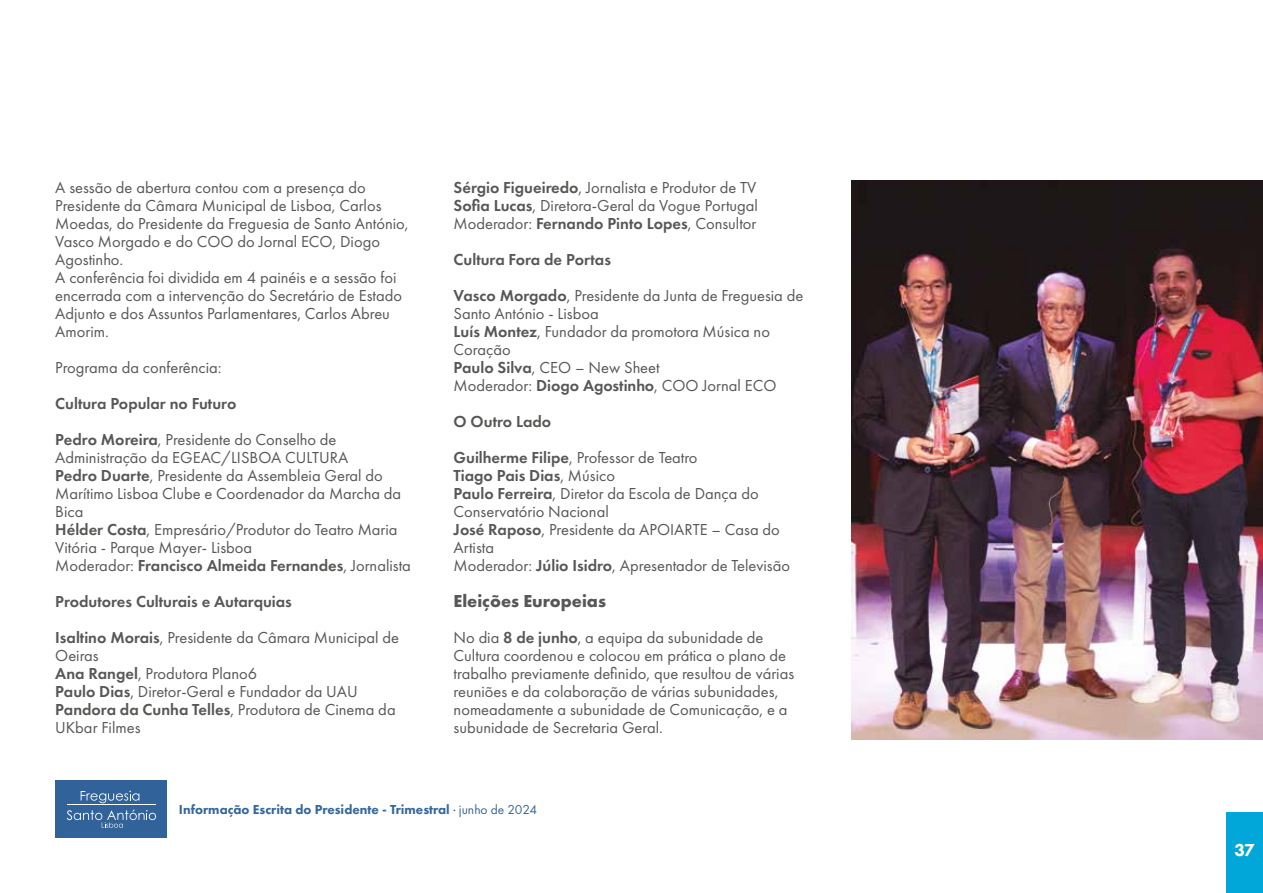
<style>
.page{position:relative;width:1263px;height:893px;background:#fff}
.page>*{position:absolute;margin:0;border:0;box-sizing:border-box;transform-origin:0 0}
.t1{font:700 18px "Futura PT";color:#575756}
.t2{font:800 18px "Futura PT";color:#fff}
.t3{font:16.5px/18px "Futura PT";color:#575756}
.t4{font:600 16.5px/36px "Futura PT";color:#575756}
.t5{font:800 13.5px "Futura PT";color:#34679a}
.s1{font-weight:400}
.s2{font-weight:600}
</style>
<div class="page">
<img style="left:852px;top:181px;width:411px;height:559px">
<div style="left:1227px;top:812px;width:36px;height:81px;background:#00a7d8"></div>
<div style="left:55px;top:781px;width:112px;height:57px;background:#31639a"></div>
<svg style="left:81px;top:791px;width:58px;height:12px"></svg>
<svg style="left:67px;top:810px;width:89px;height:18px"></svg>
<hr style="left:67px;top:805px;width:89px;height:1px;background:#fff">
<p class="t3" style="left:55px;top:179px;width:355px">A sessão de abertura contou com a presença do Presidente da Câmara Municipal de Lisboa, Carlos Moedas, do Presidente da Freguesia de Santo António, Vasco Morgado e do COO do Jornal ECO, Diogo Agostinho.<br>A conferência foi dividida em 4 painéis e a sessão foi encerrada com a intervenção do Secretário de Estado Adjunto e dos Assuntos Parlamentares, Carlos Abreu Amorim.</p>
<p class="t3" style="left:55px;top:359px;width:168px">Programa da conferência:</p>
<p class="t4" style="left:55px;top:386px;width:283px">Cultura Popular no Futuro<br>Pedro Moreira<span class="s1">, Presidente do Conselho de</span></p>
<p class="t3" style="left:55px;top:449px;width:357px">Administração da EGEAC/LISBOA CULTURA<br><span class="s2">Pedro Duarte</span>, Presidente da Assembleia Geral do Marítimo Lisboa Clube e Coordenador da Marcha da Bica<br><span class="s2">Hélder Costa</span>, Empresário/Produtor do Teatro Maria Vitória - Parque Mayer- Lisboa<br>Moderador: <span class="s2">Francisco Almeida Fernandes</span>, Jornalista</p>
<p class="t4" style="left:55px;top:584px;width:345px">Produtores Culturais e Autarquias<br>Isaltino Morais<span class="s1">, Presidente da Câmara Municipal de</span></p>
<p class="t3" style="left:55px;top:647px;width:342px">Oeiras<br><span class="s2">Ana Rangel</span>, Produtora Plano6<br><span class="s2">Paulo Dias</span>, Diretor-Geral e Fundador da UAU<br><span class="s2">Pandora da Cunha Telles</span>, Produtora de Cinema da<br>UKbar Filmes</p>
<p class="t3" style="left:454px;top:179px;width:306px;text-align:justify"><span class="s2">Sérgio Figueiredo</span>, Jornalista e Produtor de TV <span class="s2">Sofia Lucas</span>, Diretora-Geral da Vogue Portugal Moderador: <span class="s2">Fernando Pinto Lopes</span>, Consultor</p>
<p class="t4" style="left:454px;top:242px;width:351px">Cultura Fora de Portas<br>Vasco Morgado<span class="s1">, Presidente da Junta de Freguesia de</span></p>
<p class="t3" style="left:454px;top:305px;width:324px">Santo António - Lisboa<br><span class="s2">Luís Montez</span>, Fundador da promotora Música no<br>Coração<br><span class="s2">Paulo Silva</span>, CEO – New Sheet<br>Moderador: <span class="s2">Diogo Agostinho</span>, COO Jornal ECO</p>
<p class="t4" style="left:454px;top:404px;width:245px">O Outro Lado<br>Guilherme Filipe<span class="s1">, Professor de Teatro</span></p>
<p class="t3" style="left:454px;top:467px;width:338px"><span class="s2">Tiago Pais Dias</span>, Músico<br><span class="s2">Paulo Ferreira</span>, Diretor da Escola de Dança do Conservatório Nacional<br><span class="s2">José Raposo</span>, Presidente da APOIARTE – Casa do Artista<br>Moderador: <span class="s2">Júlio Isidro</span>, Apresentador de Televisão</p>
<p class="t1" style="left:454px;top:590px;width:154px">Eleições Europeias</p>
<p class="t3" style="left:454px;top:629px;width:342px">No dia <span class="s2">8 de junho</span>, a equipa da subunidade de Cultura coordenou e colocou em prática o plano de trabalho previamente definido, que resultou de várias reuniões e da colaboração de várias subunidades, nomeadamente a subunidade de Comunicação, e a subunidade de Secretaria Geral.</p>
<p class="t5" style="left:179px;top:801px;width:360px">Informação Escrita do Presidente - Trimestral <span class="s1">· junho de 2024</span></p>
<p class="t2" style="left:1234px;top:839px;width:22px">37</p>
</div>
